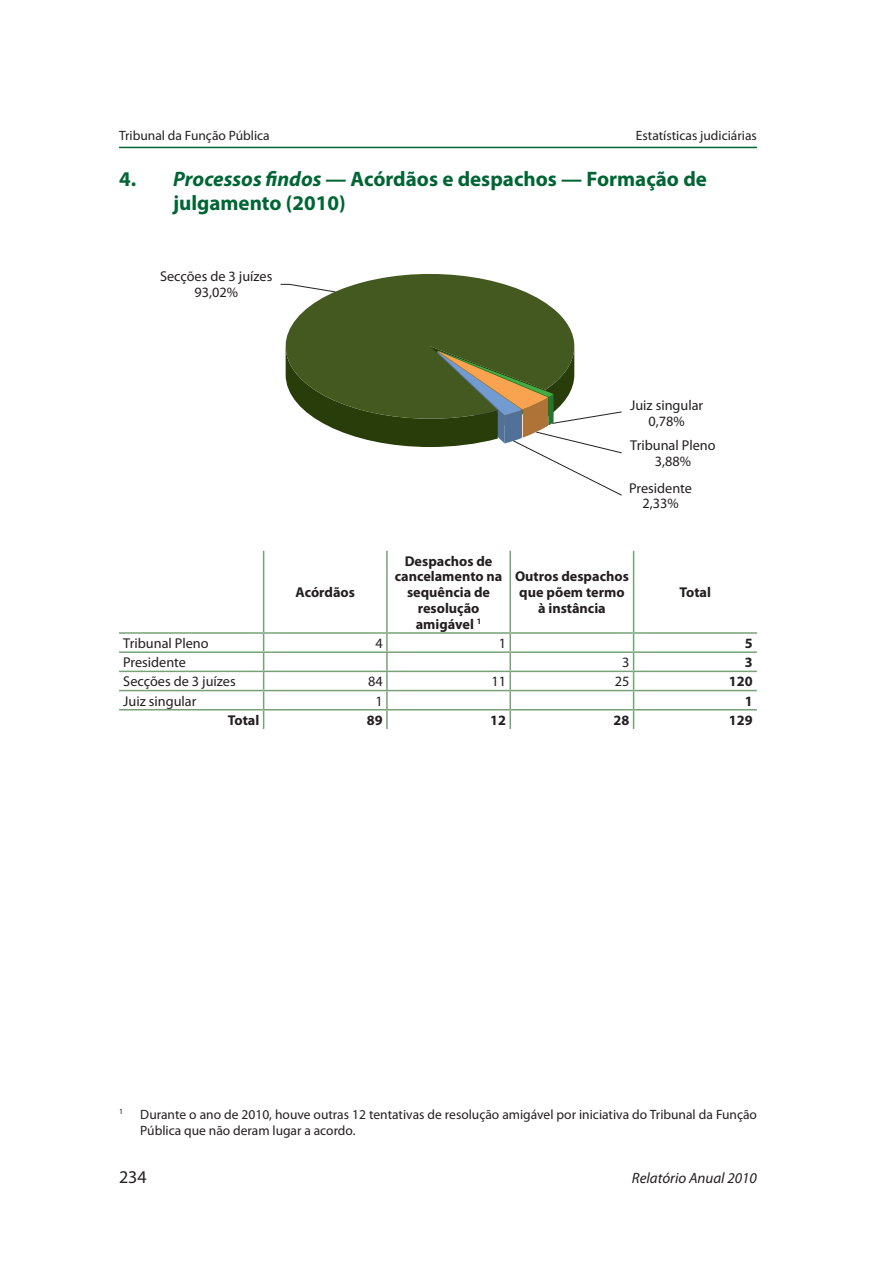
<style>
.page{position:relative;width:893px;height:1263px;background:#fff}
.page>*{position:absolute;margin:0;border:0;box-sizing:border-box;transform-origin:0 0}
.t1{font:700 21px/24px "Myriad Pro";color:#006535}
.t2{font:18px "Myriad Pro";color:#231f20}
.t3{font:italic 15px "Myriad Pro";color:#231f20}
.t4{font:14.25px/15.8px "Myriad Pro";color:#231f20;text-align:center}
.t5{font:700 14.25px/15.8px "Myriad Pro";color:#231f20;text-align:center}
.t6{font:13.5px/16.5px "Myriad Pro";color:#231f20}
.t7{font:7.8px "Myriad Pro";color:#231f20}
.s1{font-style:italic}
</style>
<div class="page">
<hr style="left:119px;top:147px;width:638px;height:1px;background:#006535">
<svg style="left:335px;top:411px;width:287px;height:84px"></svg>
<svg style="left:280px;top:274px;width:304px;height:155px;fill:#44591f"></svg>
<svg style="left:280px;top:284px;width:56px;height:8px"></svg>
<hr style="left:263px;top:551px;width:1px;height:81px;background:#77a279">
<hr style="left:386px;top:551px;width:2px;height:81px;background:#77a279">
<hr style="left:509px;top:551px;width:2px;height:81px;background:#77a279">
<hr style="left:633px;top:551px;width:1px;height:81px;background:#77a279">
<hr style="left:119px;top:632px;width:145px;height:2px;background:#77a279">
<hr style="left:264px;top:632px;width:123px;height:2px;background:#77a279">
<hr style="left:387px;top:632px;width:123px;height:2px;background:#77a279">
<hr style="left:510px;top:632px;width:124px;height:2px;background:#77a279">
<hr style="left:634px;top:632px;width:123px;height:2px;background:#77a279">
<hr style="left:119px;top:651px;width:145px;height:2px;background:#77a279">
<hr style="left:264px;top:651px;width:123px;height:2px;background:#77a279">
<hr style="left:387px;top:651px;width:123px;height:2px;background:#77a279">
<hr style="left:510px;top:651px;width:124px;height:2px;background:#77a279">
<hr style="left:634px;top:651px;width:123px;height:2px;background:#77a279">
<hr style="left:119px;top:671px;width:145px;height:1px;background:#77a279">
<hr style="left:264px;top:671px;width:123px;height:1px;background:#77a279">
<hr style="left:387px;top:671px;width:123px;height:1px;background:#77a279">
<hr style="left:510px;top:671px;width:124px;height:1px;background:#77a279">
<hr style="left:634px;top:671px;width:123px;height:1px;background:#77a279">
<hr style="left:119px;top:690px;width:145px;height:1px;background:#77a279">
<hr style="left:264px;top:690px;width:123px;height:1px;background:#77a279">
<hr style="left:387px;top:690px;width:123px;height:1px;background:#77a279">
<hr style="left:510px;top:690px;width:124px;height:1px;background:#77a279">
<hr style="left:634px;top:690px;width:123px;height:1px;background:#77a279">
<svg style="left:263px;top:634px;width:1px;height:95px"></svg>
<svg style="left:386px;top:634px;width:2px;height:95px"></svg>
<svg style="left:509px;top:634px;width:2px;height:95px"></svg>
<svg style="left:633px;top:634px;width:1px;height:95px"></svg>
<hr style="left:119px;top:709px;width:145px;height:1px;background:#77a279">
<hr style="left:264px;top:709px;width:123px;height:1px;background:#77a279">
<hr style="left:387px;top:709px;width:123px;height:1px;background:#77a279">
<hr style="left:510px;top:709px;width:124px;height:1px;background:#77a279">
<hr style="left:634px;top:709px;width:123px;height:1px;background:#77a279">
<p class="t6" style="left:119px;top:127px;width:152px">Tribunal da Função Pública</p>
<p class="t6" style="left:636px;top:127px;width:122px">Estatísticas judiciárias</p>
<h1 class="t1" style="left:173px;top:166px;width:535px;text-indent:-54px">4. <span class="s1">Processos findos</span> — Acórdãos e despachos — Formação de julgamento (2010)</h1>
<p class="t4" style="left:160px;top:268px;width:114px">Secções de 3 juízes<br>93,02%</p>
<p class="t5" style="left:296px;top:584px;width:61px">Acórdãos</p>
<p class="t4" style="left:630px;top:397px;width:75px">Juiz singular<br>0,78%</p>
<p class="t4" style="left:630px;top:437px;width:87px">Tribunal Pleno<br>3,88%</p>
<p class="t4" style="left:629px;top:480px;width:64px">Presidente<br>2,33%</p>
<p class="t5" style="left:395px;top:553px;width:109px">Despachos de cancelamento na sequência de resolução amigável <sup>1</sup></p>
<p class="t5" style="left:515px;top:568px;width:115px">Outros despachos que põem termo à instância</p>
<p class="t5" style="left:679px;top:584px;width:33px">Total</p>
<p class="t4" style="left:123px;top:635px;width:87px">Tribunal Pleno</p>
<p class="t4" style="left:375px;top:635px;width:9px">4</p>
<p class="t4" style="left:499px;top:635px;width:9px">1</p>
<p class="t5" style="left:745px;top:635px;width:9px">5</p>
<p class="t4" style="left:123px;top:654px;width:64px">Presidente</p>
<p class="t4" style="left:622px;top:654px;width:9px">3</p>
<p class="t5" style="left:745px;top:654px;width:9px">3</p>
<p class="t4" style="left:123px;top:673px;width:114px">Secções de 3 juízes</p>
<p class="t4" style="left:368px;top:673px;width:16px">84</p>
<p class="t4" style="left:491px;top:673px;width:16px">11</p>
<p class="t4" style="left:615px;top:673px;width:16px">25</p>
<p class="t5" style="left:729px;top:673px;width:25px">120</p>
<p class="t4" style="left:123px;top:693px;width:75px">Juiz singular</p>
<p class="t4" style="left:375px;top:693px;width:9px">1</p>
<p class="t5" style="left:745px;top:692px;width:9px">1</p>
<p class="t5" style="left:228px;top:711px;width:33px">Total</p>
<p class="t5" style="left:367px;top:711px;width:17px">89</p>
<p class="t5" style="left:490px;top:711px;width:17px">12</p>
<p class="t5" style="left:613px;top:711px;width:17px">28</p>
<p class="t5" style="left:729px;top:711px;width:25px">129</p>
<p class="t7" style="left:119px;top:1107px;width:6px">1</p>
<p class="t6" style="left:140px;top:1106px;width:618px">Durante o ano de 2010, houve outras 12 tentativas de resolução amigável por iniciativa do Tribunal da Função<br>Pública que não deram lugar a acordo.</p>
<h2 class="t2" style="left:119px;top:1166px;width:29px">234</h2>
<p class="t3" style="left:632px;top:1168px;width:127px">Relatório Anual 2010</p>
</div>
